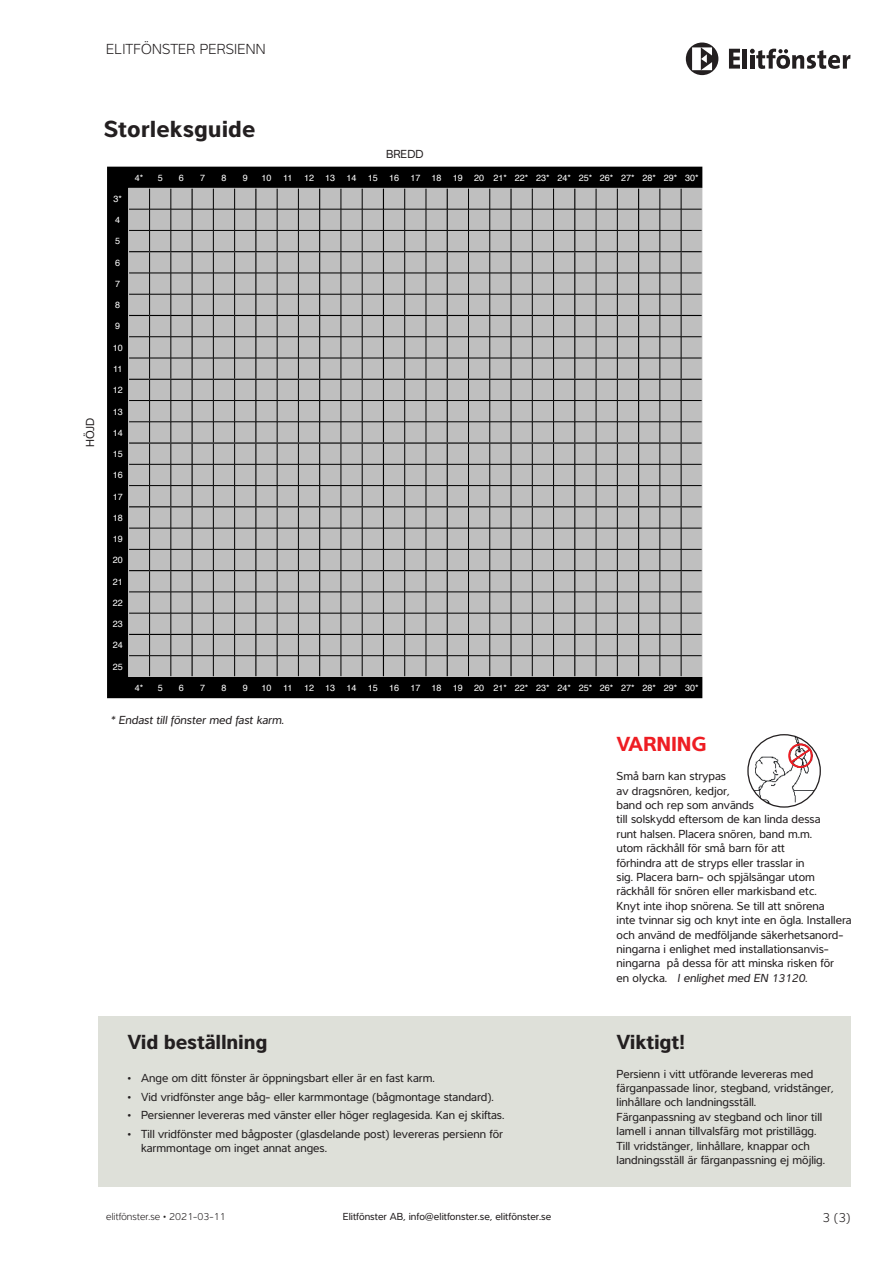
<style>
.page{position:relative;width:893px;height:1263px;background:#fff}
.page>*{position:absolute;margin:0;border:0;box-sizing:border-box;transform-origin:0 0}
.t1{font:700 24px "Interval Sans Pro";color:#231f20}
.t2{font:700 21px "Interval Sans Pro";letter-spacing:-.01em;color:#231f20}
.t3{font:700 21px "Interval Sans Pro";letter-spacing:-.01em;color:#ee1d23}
.t4{font:300 15px "Interval Sans Pro";letter-spacing:.01em;color:#231f20}
.t5{font:300 13.5px "Interval Sans Pro";color:#231f20}
.t6{font:12px/14.4px "Interval Sans Pro";color:#231f20}
.t7{font:italic 12px "Interval Sans Pro";color:#231f20}
.t8{font:10.5px "Interval Sans Pro";color:#231f20}
.t9{font:300 10.5px "Interval Sans Pro";color:#231f20}
.t10{font:9px "Helvetica";color:#fff}
.s1{font-style:italic}
</style>
<div class="page">
<svg style="left:729px;top:49px;width:11px;height:20px"></svg>
<hr style="left:743px;top:49px;width:4px;height:20px;background:#231f20">
<svg style="left:750px;top:49px;width:100px;height:20px"></svg>
<svg style="left:686px;top:43px;width:32px;height:32px"></svg>
<div style="left:98px;top:1016px;width:752px;height:170px;background:#dee0d9"></div>
<svg style="left:748px;top:735px;width:72px;height:72px"></svg>
<img style="left:750px;top:736px;width:65px;height:70px">
<div style="left:747px;top:734px;width:74px;height:74px;border:1px solid #231f20;border-radius:50%"></div>
<svg style="left:788px;top:747px;width:24px;height:18px"></svg>
<div style="left:788px;top:743px;width:25px;height:25px;border:2px solid #ee1d23;border-radius:50%"></div>
<svg style="left:107px;top:167px;width:595px;height:531px;fill:#000"></svg>
<svg style="left:129px;top:189px;width:573px;height:487px"></svg>
<p class="t4" style="left:106px;top:38px;width:161px">ELITFÖNSTER PERSIENN</p>
<p class="t6" style="left:82px;top:447px;width:31px;rotate:-90deg">HÖJD</p>
<p class="t1" style="left:104px;top:110px;width:153px">Storleksguide</p>
<p class="t6" style="left:386px;top:146px;width:39px">BREDD</p>
<p class="t10" style="left:113px;top:192px;width:10px">3*</p>
<p class="t10" style="left:115px;top:213px;width:7px">4</p>
<p class="t10" style="left:115px;top:234px;width:7px">5</p>
<p class="t10" style="left:115px;top:256px;width:7px">6</p>
<p class="t10" style="left:115px;top:277px;width:7px">7</p>
<p class="t10" style="left:115px;top:298px;width:7px">8</p>
<p class="t10" style="left:115px;top:319px;width:7px">9</p>
<p class="t10" style="left:113px;top:341px;width:12px">10</p>
<p class="t10" style="left:113px;top:362px;width:11px">11</p>
<p class="t10" style="left:113px;top:383px;width:12px">12</p>
<p class="t10" style="left:113px;top:404px;width:12px">13</p>
<p class="t10" style="left:113px;top:426px;width:12px">14</p>
<p class="t10" style="left:113px;top:447px;width:12px">15</p>
<p class="t10" style="left:113px;top:468px;width:12px">16</p>
<p class="t10" style="left:113px;top:489px;width:12px">17</p>
<p class="t10" style="left:113px;top:511px;width:12px">18</p>
<p class="t10" style="left:113px;top:532px;width:12px">19</p>
<p class="t10" style="left:113px;top:553px;width:12px">20</p>
<p class="t10" style="left:113px;top:574px;width:12px">21</p>
<p class="t10" style="left:113px;top:596px;width:12px">22</p>
<p class="t10" style="left:113px;top:617px;width:12px">23</p>
<p class="t10" style="left:113px;top:638px;width:12px">24</p>
<p class="t10" style="left:113px;top:660px;width:12px">25</p>
<p class="t10" style="left:135px;top:171px;width:10px">4*</p>
<p class="t10" style="left:158px;top:171px;width:7px">5</p>
<p class="t10" style="left:179px;top:171px;width:7px">6</p>
<p class="t10" style="left:200px;top:171px;width:7px">7</p>
<p class="t10" style="left:221px;top:171px;width:7px">8</p>
<p class="t10" style="left:243px;top:171px;width:7px">9</p>
<p class="t10" style="left:261px;top:171px;width:12px">10</p>
<p class="t10" style="left:283px;top:171px;width:11px">11</p>
<p class="t10" style="left:304px;top:171px;width:12px">12</p>
<p class="t10" style="left:325px;top:171px;width:12px">13</p>
<p class="t10" style="left:347px;top:171px;width:12px">14</p>
<p class="t10" style="left:368px;top:171px;width:12px">15</p>
<p class="t10" style="left:389px;top:171px;width:12px">16</p>
<p class="t10" style="left:410px;top:171px;width:12px">17</p>
<p class="t10" style="left:432px;top:171px;width:12px">18</p>
<p class="t10" style="left:453px;top:171px;width:12px">19</p>
<p class="t10" style="left:474px;top:171px;width:12px">20</p>
<p class="t10" style="left:494px;top:171px;width:15px">21*</p>
<p class="t10" style="left:515px;top:171px;width:15px">22*</p>
<p class="t10" style="left:536px;top:171px;width:15px">23*</p>
<p class="t10" style="left:557px;top:171px;width:15px">24*</p>
<p class="t10" style="left:579px;top:171px;width:15px">25*</p>
<p class="t10" style="left:600px;top:171px;width:15px">26*</p>
<p class="t10" style="left:621px;top:171px;width:15px">27*</p>
<p class="t10" style="left:642px;top:171px;width:15px">28*</p>
<p class="t10" style="left:664px;top:171px;width:15px">29*</p>
<p class="t10" style="left:685px;top:171px;width:15px">30*</p>
<p class="t10" style="left:135px;top:681px;width:10px">4*</p>
<p class="t10" style="left:158px;top:681px;width:7px">5</p>
<p class="t10" style="left:179px;top:681px;width:7px">6</p>
<p class="t10" style="left:200px;top:681px;width:7px">7</p>
<p class="t10" style="left:221px;top:681px;width:7px">8</p>
<p class="t10" style="left:243px;top:681px;width:7px">9</p>
<p class="t10" style="left:261px;top:681px;width:12px">10</p>
<p class="t10" style="left:283px;top:681px;width:11px">11</p>
<p class="t10" style="left:304px;top:681px;width:12px">12</p>
<p class="t10" style="left:325px;top:681px;width:12px">13</p>
<p class="t10" style="left:347px;top:681px;width:12px">14</p>
<p class="t10" style="left:368px;top:681px;width:12px">15</p>
<p class="t10" style="left:389px;top:681px;width:12px">16</p>
<p class="t10" style="left:410px;top:681px;width:12px">17</p>
<p class="t10" style="left:432px;top:681px;width:12px">18</p>
<p class="t10" style="left:453px;top:681px;width:12px">19</p>
<p class="t10" style="left:474px;top:681px;width:12px">20</p>
<p class="t10" style="left:494px;top:681px;width:15px">21*</p>
<p class="t10" style="left:515px;top:681px;width:15px">22*</p>
<p class="t10" style="left:536px;top:681px;width:15px">23*</p>
<p class="t10" style="left:557px;top:681px;width:15px">24*</p>
<p class="t10" style="left:579px;top:681px;width:15px">25*</p>
<p class="t10" style="left:600px;top:681px;width:15px">26*</p>
<p class="t10" style="left:621px;top:681px;width:15px">27*</p>
<p class="t10" style="left:642px;top:681px;width:15px">28*</p>
<p class="t10" style="left:664px;top:681px;width:15px">29*</p>
<p class="t10" style="left:685px;top:681px;width:15px">30*</p>
<p class="t7" style="left:110px;top:711px;width:175px">* Endast till fönster med fast karm.</p>
<p class="t3" style="left:617px;top:728px;width:91px">VARNING</p>
<p class="t6" style="left:617px;top:768px;width:206px">Små barn kan strypas<br>av dragsnören, kedjor,<br>band och rep som används<br>till solskydd eftersom de kan linda dessa</p>
<p class="t6" style="left:617px;top:826px;width:197px">runt halsen. Placera snören, band m.m.</p>
<p class="t6" style="left:617px;top:840px;width:170px">utom räckhåll för små barn för att</p>
<p class="t6" style="left:617px;top:855px;width:190px">förhindra att de stryps eller trasslar in</p>
<p class="t6" style="left:617px;top:869px;width:200px">sig. Placera barn- och spjälsängar utom</p>
<p class="t6" style="left:617px;top:883px;width:237px">räckhåll för snören eller markisband etc.<br>Knyt inte ihop snörena. Se till att snörena<br>inte tvinnar sig och knyt inte en ögla. Installera och använd de medföljande säkerhetsanord&shy;ningarna i enlighet med installationsanvis&shy;ningarna på dessa för att minska risken för<br>en olycka. <span class="s1">I enlighet med EN 13120.</span></p>
<p class="t2" style="left:128px;top:1025px;width:141px">Vid beställning</p>
<p class="t6" style="left:128px;top:1070px;width:309px">• Ange om ditt fönster är öppningsbart eller är en fast karm.</p>
<p class="t6" style="left:128px;top:1089px;width:368px">• Vid vridfönster ange båg- eller karmmontage (bågmontage standard).</p>
<p class="t6" style="left:128px;top:1107px;width:378px">• Persienner levereras med vänster eller höger reglagesida. Kan ej skiftas.</p>
<p class="t6" style="left:141px;top:1126px;width:363px;text-indent:-14px">• Till vridfönster med bågposter (glasdelande post) levereras persienn för karmmontage om inget annat anges.</p>
<p class="t2" style="left:617px;top:1025px;width:70px">Viktigt!</p>
<p class="t6" style="left:617px;top:1066px;width:219px">Persienn i vitt utförande levereras med färganpassade linor, stegband, vridstänger, linhållare och landningsställ.</p>
<p class="t6" style="left:617px;top:1109px;width:210px">Färganpassning av stegband och linor till lamell i annan tillvalsfärg mot pristillägg.<br>Till vridstänger, linhållare, knappar och landningsställ är färganpassning ej möjlig.</p>
<p class="t9" style="left:106px;top:1209px;width:121px">elitfönster.se • 2021-03-11</p>
<p class="t5" style="left:822px;top:1208px;width:29px">3 (3)</p>
<p class="t8" style="left:343px;top:1209px;width:210px">Elitfönster AB, info@elitfonster.se, elitfönster.se</p>
</div>
